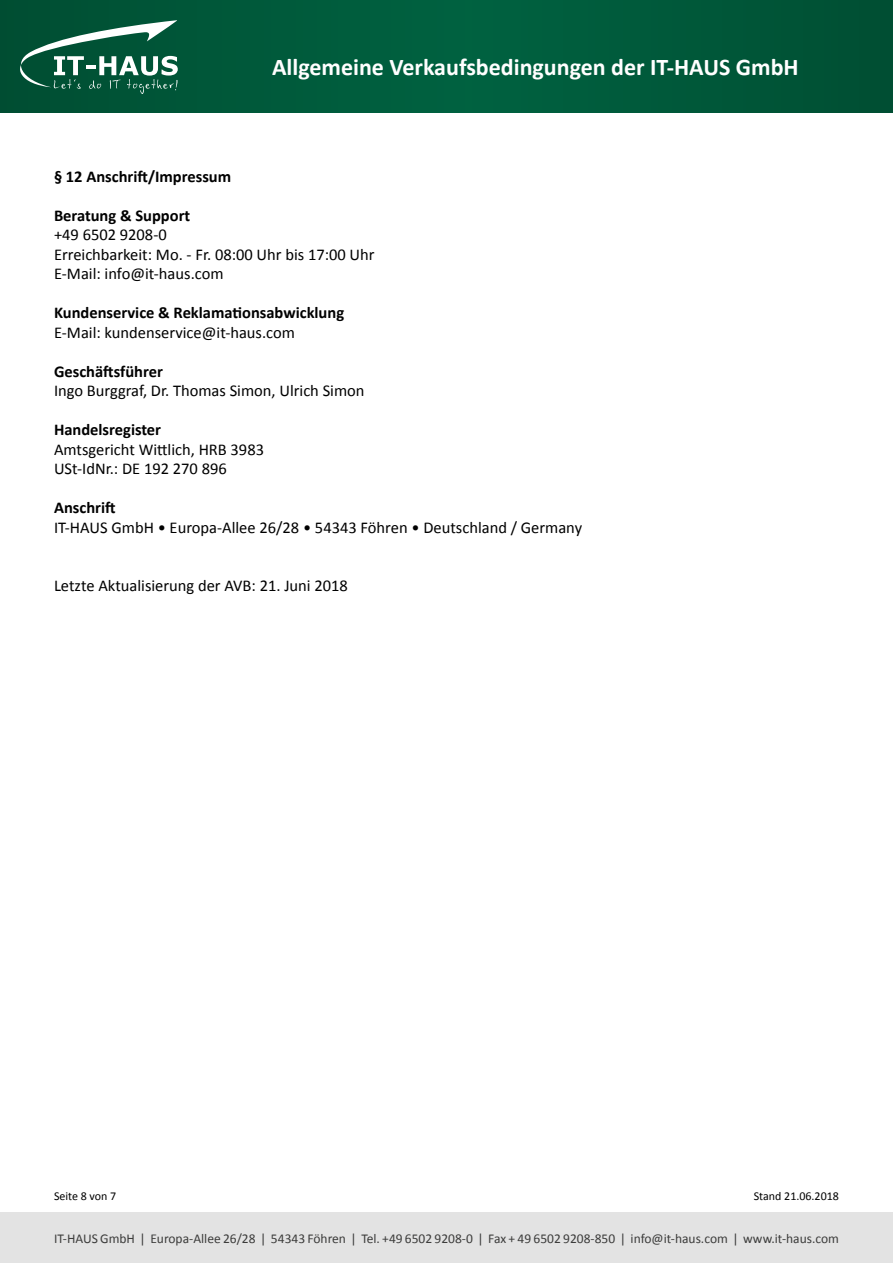
<style>
.page{position:relative;width:893px;height:1263px;background:#fff}
.page>*{position:absolute;margin:0;border:0;box-sizing:border-box;transform-origin:0 0}
.t1{font:700 24px "Calibri";color:#fff}
.t2{font:16.5px/19.5px "Calibri";color:#000}
.t3{font:700 16.5px "Calibri";color:#000}
.t4{font:13.5px "Calibri";color:#3c3c3b}
.t5{font:12px "Calibri";color:#000}
</style>
<div class="page">
<div style="left:0;top:0;width:893px;height:113px;background:#00593b"></div>
<svg style="left:20px;top:20px;width:158px;height:74px"></svg>
<div style="left:0;top:1212px;width:893px;height:51px;background:#e3e3e3"></div>
<h1 class="t1" style="left:272px;top:52px;width:528px">Allgemeine Verkaufsbedingungen der IT-HAUS GmbH</h1>
<p class="t3" style="left:54px;top:166px;width:179px">§ 12 Anschrift/Impressum</p>
<p class="t3" style="left:54px;top:205px;width:138px">Beratung &amp; Support</p>
<p class="t2" style="left:54px;top:225px;width:322px">+49 6502 9208-0<br>Erreichbarkeit: Mo. - Fr. 08:00 Uhr bis 17:00 Uhr<br>E-Mail: info@it-haus.com</p>
<p class="t3" style="left:54px;top:302px;width:292px">Kundenservice &amp; Reklamationsabwicklung</p>
<p class="t2" style="left:54px;top:323px;width:242px">E-Mail: kundenservice@it-haus.com</p>
<p class="t3" style="left:54px;top:361px;width:110px">Geschäftsführer</p>
<p class="t2" style="left:54px;top:381px;width:312px">Ingo Burggraf, Dr. Thomas Simon, Ulrich Simon</p>
<p class="t3" style="left:54px;top:419px;width:109px">Handelsregister</p>
<p class="t2" style="left:54px;top:440px;width:212px">Amtsgericht Wittlich, HRB 3983<br>USt-IdNr.: DE 192 270 896</p>
<p class="t3" style="left:54px;top:497px;width:63px">Anschrift</p>
<p class="t2" style="left:54px;top:518px;width:530px">IT-HAUS GmbH • Europa-Allee 26/28 • 54343 Föhren • Deutschland / Germany</p>
<p class="t2" style="left:54px;top:576px;width:295px">Letzte Aktualisierung der AVB: 21. Juni 2018</p>
<p class="t5" style="left:54px;top:1188px;width:64px">Seite 8 von 7</p>
<p class="t5" style="left:754px;top:1188px;width:87px">Stand 21.06.2018</p>
<p class="t4" style="left:54px;top:1230px;width:786px">IT-HAUS GmbH | Europa-Allee 26/28 | 54343 Föhren | Tel. +49 6502 9208-0 | Fax + 49 6502 9208-850 | info@it-haus.com | www.it-haus.com</p>
</div>
